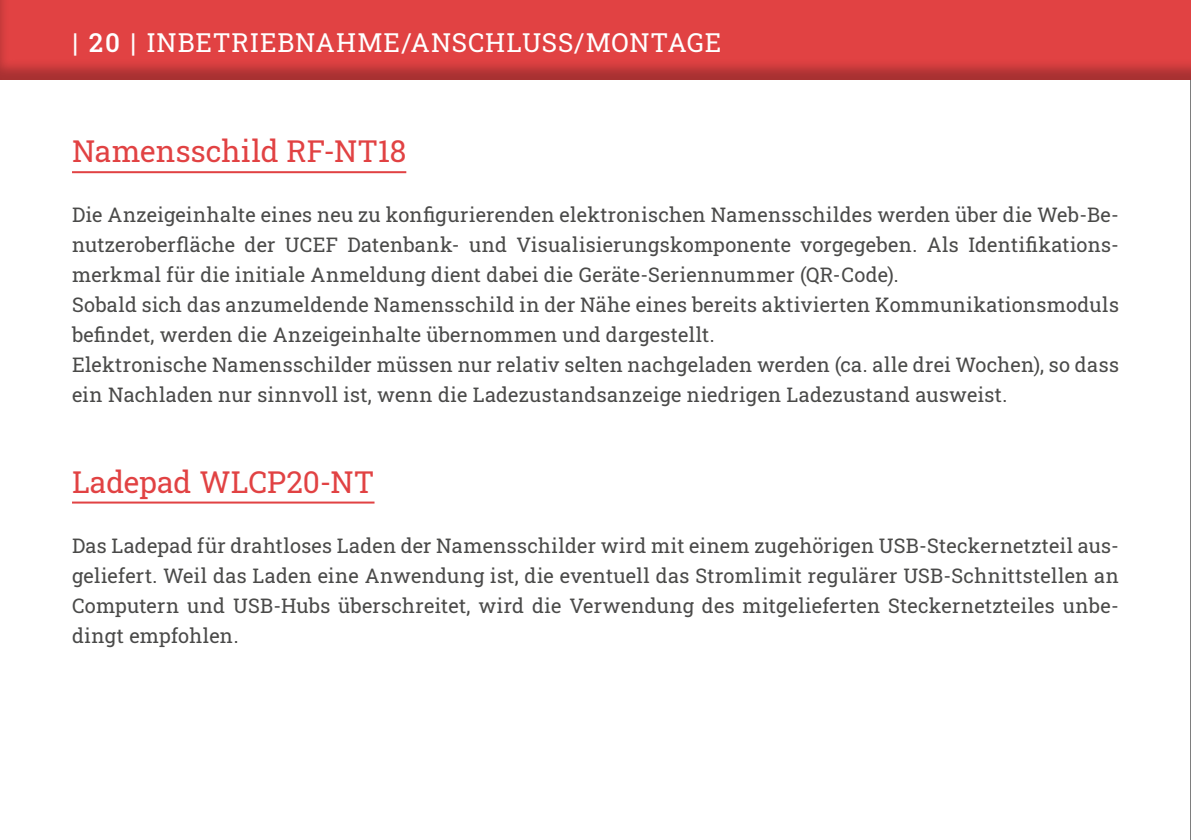
<style>
.page{position:relative;width:1191px;height:840px;background:#fff}
.page>*{position:absolute;margin:0;border:0;box-sizing:border-box;transform-origin:0 0}
.t1{font:30px "Roboto Slab";color:#e14243}
.t2{font:26px "Roboto Slab";letter-spacing:.035em;color:#fff}
.t3{font:20px/30px "Roboto Slab";letter-spacing:.015em;color:#4a4a49}
</style>
<div class="page">
<hr style="left:1190px;top:1px;width:1px;height:838px;background:#000">
<div style="left:0;top:0;width:1191px;height:82px;background:#000;opacity:.26"></div>
<hr style="left:72px;top:171px;width:334px;height:2px;background:#e14243">
<hr style="left:72px;top:501px;width:302px;height:2px;background:#e14243">
<h2 class="t2" style="left:73px;top:24px;width:650px">| 20 | INBETRIEBNAHME/ANSCHLUSS/MONTAGE</h2>
<h1 class="t1" style="left:72px;top:131px;width:336px">Namensschild RF-NT18</h1>
<p class="t3" style="left:72px;top:199px;width:1048px">Die Anzeigeinhalte eines neu zu konfigurierenden elektronischen Namensschildes werden über die Web-Be&shy;nutzeroberfläche der UCEF Datenbank- und Visualisierungskomponente vorgegeben. Als Identifikations&shy;merkmal für die initiale Anmeldung dient dabei die Geräte-Seriennummer (QR-Code).<br>Sobald sich das anzumeldende Namensschild in der Nähe eines bereits aktivierten Kommunikationsmoduls befindet, werden die Anzeigeinhalte übernommen und dargestellt.<br>Elektronische Namensschilder müssen nur relativ selten nachgeladen werden (ca. alle drei Wochen), so dass ein Nachladen nur sinnvoll ist, wenn die Ladezustandsanzeige niedrigen Ladezustand ausweist.</p>
<h1 class="t1" style="left:72px;top:461px;width:304px">Ladepad WLCP20-NT</h1>
<p class="t3" style="left:72px;top:529px;width:1048px;text-align:justify">Das Ladepad für drahtloses Laden der Namensschilder wird mit einem zugehörigen USB-Steckernetzteil aus&shy;geliefert. Weil das Laden eine Anwendung ist, die eventuell das Stromlimit regulärer USB-Schnittstellen an Computern und USB-Hubs überschreitet, wird die Verwendung des mitgelieferten Steckernetzteiles unbe&shy;dingt empfohlen.</p>
</div>
